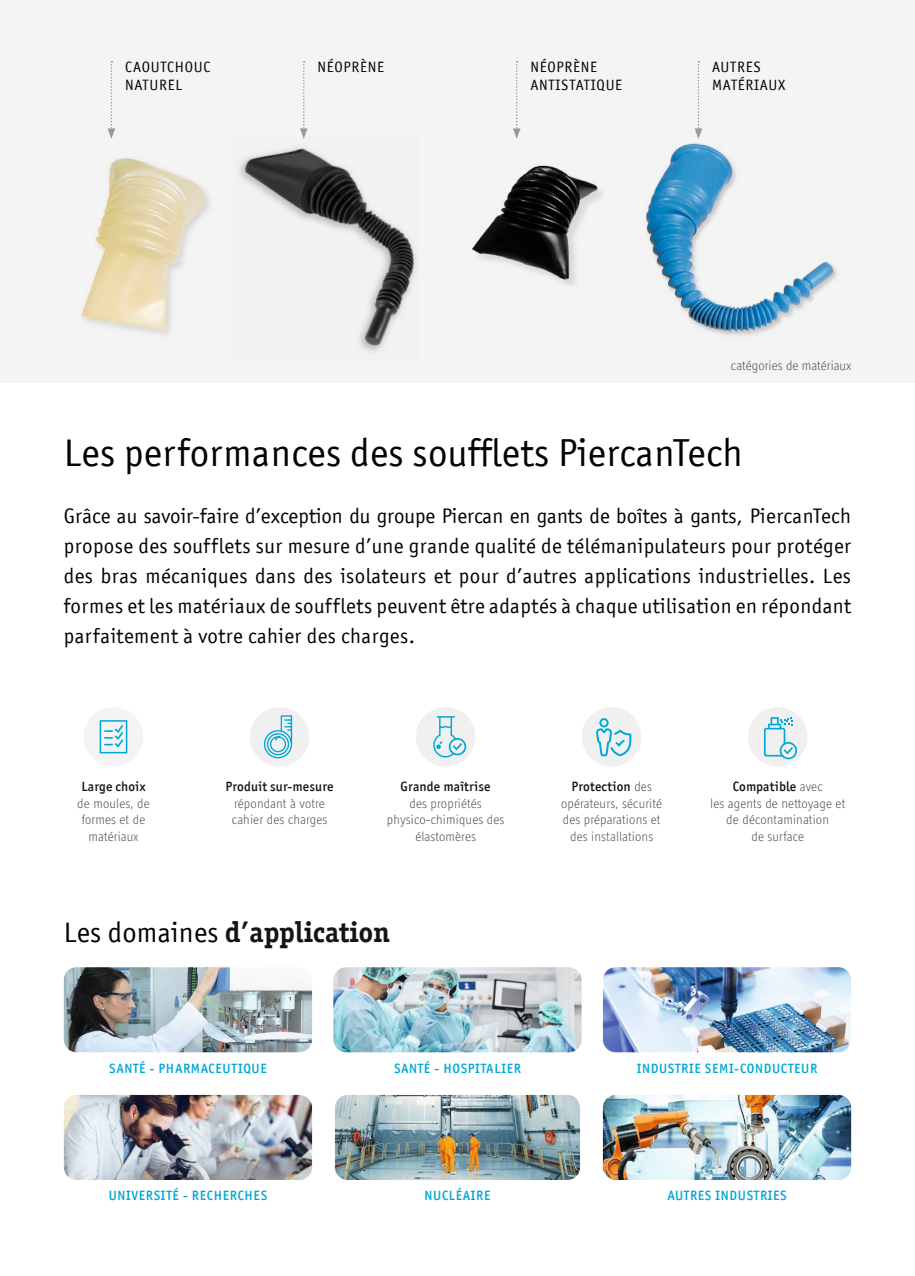
<style>
.page{position:relative;width:915px;height:1276px;background:#fff}
.page>*{position:absolute;margin:0;border:0;box-sizing:border-box;transform-origin:0 0}
.t1{font:39px "Officina San ITC";letter-spacing:.01em;color:#010305}
.t2{font:700 28.5px "Officina Ser ITC";letter-spacing:.01em;color:#131413}
.t3{font:21px/30px "Officina San ITC";letter-spacing:.02em;color:#010305;text-align:justify}
.t4{font:15px/18px "Officina San ITC";letter-spacing:.05em;color:#010305}
.t5{font:300 13.5px/16.5px "Officina Display ITC Std";letter-spacing:.015em;color:#4d4d4c;text-align:center}
.t6{font:500 13.5px "Officina San ITC";letter-spacing:.05em;color:#00a7d5}
.t7{font:500 13.5px "Officina San ITC";letter-spacing:.015em;color:#131413}
.s1{font-family:"Officina San ITC";font-weight:400;color:#010305}
.s2{font-family:"Officina Display ITC Std";font-weight:300;color:#4d4d4c}
</style>
<div class="page">
<div style="left:0;top:0;width:914px;height:383px;background:#f4f4f4"></div>
<img style="left:239px;top:147px;width:177px;height:205px">
<img style="left:81px;top:158px;width:129px;height:177px">
<img style="left:646px;top:143px;width:191px;height:193px">
<svg style="left:107px;top:61px;width:8px;height:78px"></svg>
<svg style="left:300px;top:61px;width:7px;height:78px"></svg>
<svg style="left:513px;top:61px;width:7px;height:78px"></svg>
<svg style="left:694px;top:61px;width:8px;height:78px"></svg>
<div style="left:415px;top:707px;width:60px;height:59px;background:#f0f0f0;border-radius:50%"></div>
<div style="left:747px;top:707px;width:60px;height:59px;background:#f0f0f0;border-radius:50%"></div>
<svg style="left:764px;top:717px;width:32px;height:42px"></svg>
<div style="left:581px;top:707px;width:60px;height:59px;background:#f0f0f0;border-radius:50%"></div>
<svg style="left:596px;top:718px;width:35px;height:38px"></svg>
<div style="left:84px;top:707px;width:59px;height:59px;background:#f4f4f4;border-radius:50%"></div>
<div style="left:250px;top:707px;width:59px;height:59px;background:#f0f0f0;border-radius:50%"></div>
<svg style="left:263px;top:715px;width:30px;height:44px"></svg>
<svg style="left:433px;top:716px;width:33px;height:41px"></svg>
<svg style="left:100px;top:720px;width:27px;height:33px"></svg>
<img style="left:64px;top:967px;width:248px;height:85px">
<img style="left:64px;top:1095px;width:248px;height:85px">
<img style="left:602px;top:967px;width:248px;height:85px">
<img style="left:602px;top:1095px;width:248px;height:85px">
<img style="left:333px;top:967px;width:248px;height:85px">
<img style="left:335px;top:1095px;width:245px;height:85px">
<img style="left:472px;top:165px;width:131px;height:121px">
<p class="t4" style="left:125px;top:58px;width:87px">CAOUTCHOUC<br>NATUREL</p>
<p class="t4" style="left:317px;top:58px;width:68px">NÉOPRÈNE</p>
<p class="t4" style="left:530px;top:58px;width:93px">NÉOPRÈNE<br>ANTISTATIQUE</p>
<p class="t4" style="left:711px;top:58px;width:75px">AUTRES<br>MATÉRIAUX</p>
<p class="t5" style="left:730px;top:357px;width:122px">catégories de matériaux</p>
<h1 class="t1" style="left:64px;top:431px;width:680px">Les performances des soufflets PiercanTech</h1>
<p class="t3" style="left:64px;top:501px;width:788px">Grâce au savoir-faire d’exception du groupe Piercan en gants de boîtes à gants, PiercanTech propose des soufflets sur mesure d’une grande qualité de télémanipulateurs pour protéger des bras mécaniques dans des isolateurs et pour d’autres applications industrielles. Les formes et les matériaux de soufflets peuvent être adaptés à chaque utilisation en répondant parfaitement à votre cahier des charges.</p>
<p class="t7" style="left:81px;top:779px;width:66px">Large choix</p>
<p class="t5" style="left:77px;top:795px;width:74px">de moules, de formes et de matériaux</p>
<p class="t7" style="left:225px;top:779px;width:109px">Produit sur-mesure</p>
<p class="t5" style="left:232px;top:795px;width:97px;text-align:left">répondant à votre cahier des charges</p>
<p class="t7" style="left:400px;top:779px;width:91px">Grande maîtrise</p>
<p class="t5" style="left:387px;top:795px;width:119px">des propriétés physico-chimiques des élastomères</p>
<h2 class="t2" style="left:64px;top:914px;width:328px"><span class="s1">Les domaines</span> d’application</h2>
<p class="t7" style="left:571px;top:779px;width:82px">Protection <span class="s2">des</span></p>
<p class="t5" style="left:561px;top:795px;width:102px">opérateurs, sécurité des préparations et des installations</p>
<p class="t7" style="left:732px;top:779px;width:91px">Compatible <span class="s2">avec</span></p>
<p class="t5" style="left:709px;top:795px;width:136px">les agents de nettoyage et de décontamination<br>de surface</p>
<p class="t6" style="left:109px;top:1060px;width:159px">SANTÉ - PHARMACEUTIQUE</p>
<p class="t6" style="left:636px;top:1060px;width:182px">INDUSTRIE SEMI-CONDUCTEUR</p>
<p class="t6" style="left:394px;top:1060px;width:128px">SANTÉ - HOSPITALIER</p>
<p class="t6" style="left:109px;top:1187px;width:160px">UNIVERSITÉ - RECHERCHES</p>
<p class="t6" style="left:424px;top:1187px;width:67px">NUCLÉAIRE</p>
<p class="t6" style="left:667px;top:1187px;width:121px">AUTRES INDUSTRIES</p>
</div>
